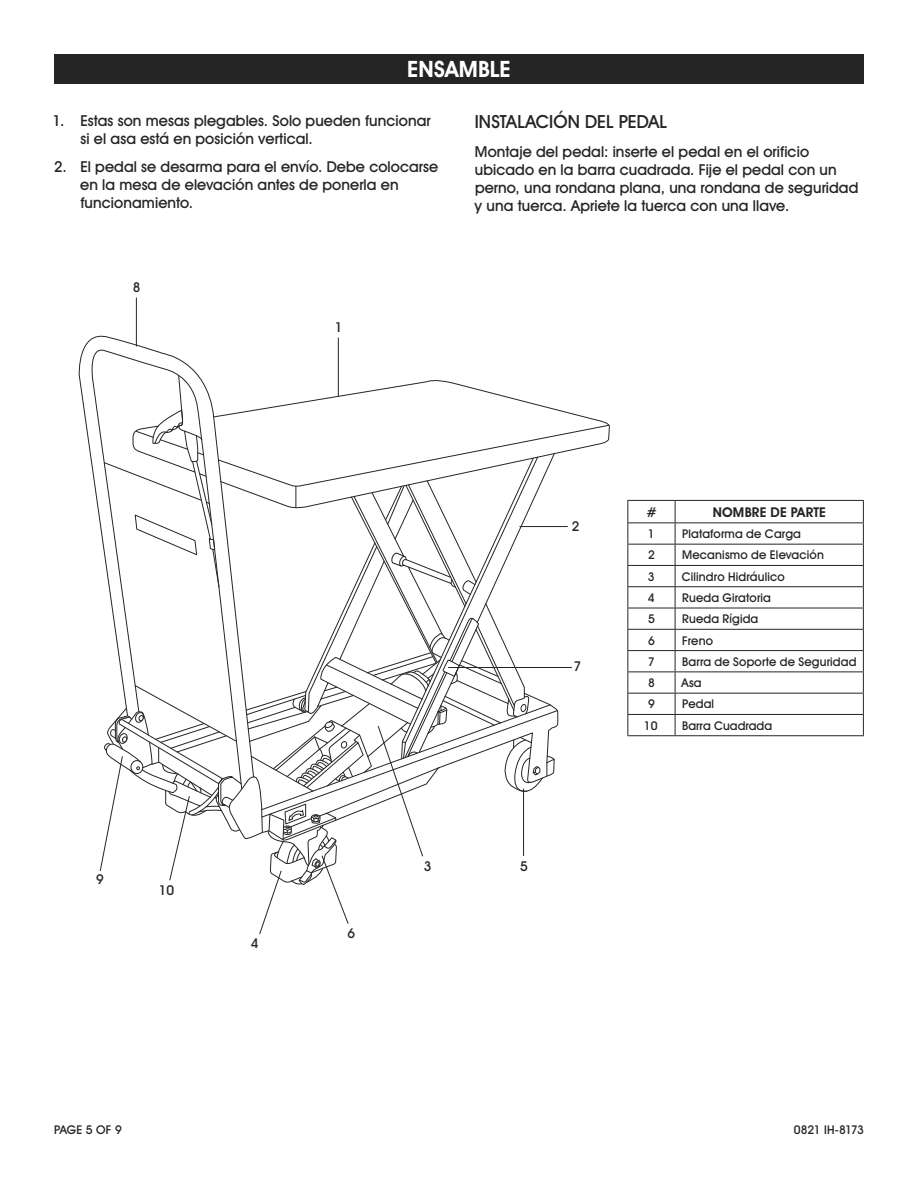
<style>
.page{position:relative;width:918px;height:1188px;background:#fff}
.page>*{position:absolute;margin:0;border:0;box-sizing:border-box;transform-origin:0 0}
.t1{font:700 22.5px "Uline Two Knine";letter-spacing:.01em;color:#fff}
.t2{font:18px "Uline Two Knine";letter-spacing:.005em;color:#252525}
.t3{font:15px/18px "Uline Two Knine";letter-spacing:.005em;color:#252525}
.t4{font:700 13.5px "Uline Two Knine";letter-spacing:.015em;color:#252525}
.t5{font:13.5px "Uline Two Knine";color:#252525}
.t6{font:12px "Uline Two Knine";letter-spacing:.015em;color:#252525}
.t7{font:12px "Uline Two Knine";letter-spacing:-.045em;color:#252525}
</style>
<div class="page">
<div style="left:54px;top:54px;width:810px;height:30px;background:#252525"></div>
<svg style="left:78px;top:328px;width:60px;height:112px"></svg>
<svg style="left:88px;top:345px;width:110px;height:173px"></svg>
<hr style="left:136px;top:298px;width:1px;height:48px;background:#252525">
<hr style="left:338px;top:338px;width:1px;height:58px;background:#252525">
<svg style="left:99px;top:374px;width:511px;height:561px"></svg>
<hr style="left:627px;top:500px;width:48px;height:1px;background:#252525">
<hr style="left:675px;top:500px;width:189px;height:1px;background:#252525">
<hr style="left:627px;top:522px;width:48px;height:1px;background:#252525">
<hr style="left:675px;top:522px;width:189px;height:1px;background:#252525">
<hr style="left:627px;top:544px;width:48px;height:1px;background:#252525">
<hr style="left:675px;top:544px;width:189px;height:1px;background:#252525">
<hr style="left:627px;top:565px;width:48px;height:1px;background:#252525">
<hr style="left:675px;top:565px;width:189px;height:1px;background:#252525">
<hr style="left:627px;top:586px;width:48px;height:1px;background:#252525">
<hr style="left:675px;top:586px;width:189px;height:1px;background:#252525">
<hr style="left:627px;top:608px;width:48px;height:1px;background:#252525">
<hr style="left:675px;top:608px;width:189px;height:1px;background:#252525">
<hr style="left:627px;top:629px;width:48px;height:1px;background:#252525">
<hr style="left:675px;top:629px;width:189px;height:1px;background:#252525">
<hr style="left:627px;top:650px;width:48px;height:1px;background:#252525">
<hr style="left:675px;top:650px;width:189px;height:1px;background:#252525">
<hr style="left:627px;top:672px;width:48px;height:1px;background:#252525">
<hr style="left:675px;top:672px;width:189px;height:1px;background:#252525">
<hr style="left:627px;top:693px;width:48px;height:1px;background:#252525">
<hr style="left:675px;top:693px;width:189px;height:1px;background:#252525">
<hr style="left:627px;top:714px;width:48px;height:1px;background:#252525">
<svg style="left:627px;top:501px;width:1px;height:234px"></svg>
<hr style="left:675px;top:714px;width:189px;height:1px;background:#252525">
<svg style="left:675px;top:501px;width:1px;height:234px"></svg>
<svg style="left:863px;top:501px;width:1px;height:234px"></svg>
<hr style="left:627px;top:735px;width:48px;height:1px;background:#252525">
<hr style="left:675px;top:735px;width:189px;height:1px;background:#252525">
<h1 class="t1" style="left:407px;top:56px;width:105px">ENSAMBLE</h1>
<p class="t3" style="left:80px;top:111px;width:352px;text-indent:-28px">1. Estas son mesas plegables. Solo pueden funcionar si el asa está en posición vertical.</p>
<p class="t3" style="left:80px;top:158px;width:360px;text-indent:-26px">2. El pedal se desarma para el envío. Debe colocarse en la mesa de elevación antes de ponerla en funcionamiento.</p>
<p class="t5" style="left:133px;top:279px;width:9px">8</p>
<p class="t5" style="left:335px;top:319px;width:9px">1</p>
<p class="t2" style="left:475px;top:110px;width:194px">INSTALACIÓN DEL PEDAL</p>
<p class="t3" style="left:475px;top:142px;width:385px">Montaje del pedal: inserte el pedal en el orificio ubicado en la barra cuadrada. Fije el pedal con un perno, una rondana plana, una rondana de seguridad y una tuerca. Apriete la tuerca con una llave.</p>
<p class="t5" style="left:572px;top:518px;width:9px">2</p>
<p class="t5" style="left:573px;top:658px;width:9px">7</p>
<p class="t4" style="left:646px;top:504px;width:12px">#</p>
<p class="t4" style="left:713px;top:504px;width:115px">NOMBRE DE PARTE</p>
<p class="t6" style="left:648px;top:526px;width:8px">1</p>
<p class="t6" style="left:682px;top:526px;width:120px">Plataforma de Carga</p>
<p class="t6" style="left:648px;top:548px;width:8px">2</p>
<p class="t6" style="left:682px;top:548px;width:143px">Mecanismo de Elevación</p>
<p class="t6" style="left:648px;top:569px;width:8px">3</p>
<p class="t6" style="left:682px;top:569px;width:104px">Cilindro Hidráulico</p>
<p class="t6" style="left:648px;top:590px;width:8px">4</p>
<p class="t6" style="left:682px;top:590px;width:90px">Rueda Giratoria</p>
<p class="t6" style="left:648px;top:612px;width:8px">5</p>
<p class="t6" style="left:682px;top:612px;width:78px">Rueda Rígida</p>
<p class="t6" style="left:648px;top:633px;width:8px">6</p>
<p class="t6" style="left:682px;top:633px;width:32px">Freno</p>
<p class="t6" style="left:648px;top:654px;width:8px">7</p>
<p class="t6" style="left:682px;top:654px;width:176px">Barra de Soporte de Seguridad</p>
<p class="t6" style="left:648px;top:676px;width:8px">8</p>
<p class="t6" style="left:682px;top:676px;width:22px">Asa</p>
<p class="t6" style="left:648px;top:697px;width:8px">9</p>
<p class="t6" style="left:682px;top:697px;width:33px">Pedal</p>
<p class="t6" style="left:644px;top:718px;width:15px">10</p>
<p class="t6" style="left:682px;top:718px;width:91px">Barra Cuadrada</p>
<p class="t5" style="left:96px;top:871px;width:9px">9</p>
<p class="t5" style="left:159px;top:882px;width:17px">10</p>
<p class="t5" style="left:251px;top:935px;width:9px">4</p>
<p class="t5" style="left:348px;top:925px;width:9px">6</p>
<p class="t5" style="left:424px;top:858px;width:9px">3</p>
<p class="t5" style="left:520px;top:858px;width:9px">5</p>
<p class="t6" style="left:54px;top:1122px;width:69px">PAGE 5 OF 9</p>
<p class="t7" style="left:794px;top:1122px;width:72px">0821 IH-8173</p>
</div>
